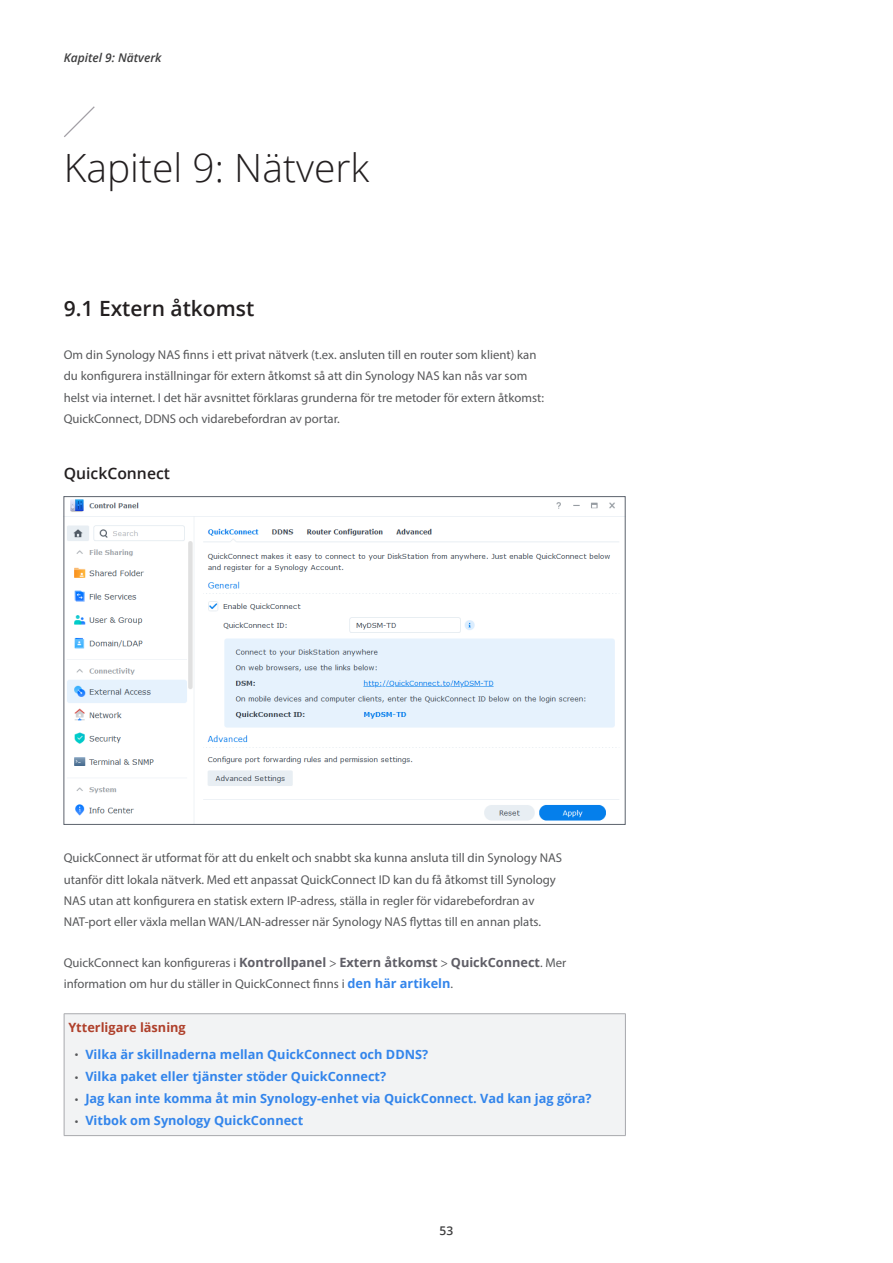
<style>
.page{position:relative;width:893px;height:1263px;background:#fff}
.page>*{position:absolute;margin:0;border:0;box-sizing:border-box;transform-origin:0 0}
.t1{font:300 39px "Open Sans";color:#231f20}
.t2{font:600 21px "Open Sans";color:#231f20}
.t3{font:600 15.75px "Open Sans";color:#231f20}
.Content{font:12.75px/21.3px "Myriad Pro";color:#57585a}
.t4{font:700 12.75px "Open Sans";color:#3385eb}
.Note-Header{font:700 12.75px "Open Sans";color:#af402b}
.t5{font:italic 600 12px "Open Sans";color:#3e3e3f}
.t6{font:600 12px "Open Sans";color:#3e3e3f}
.s1{font-family:"Open Sans";font-weight:700;color:#5f5e66}
.s2{font-family:"Open Sans";font-weight:700;color:#3385eb}
.s3{font-family:"Myriad Pro";font-weight:400;color:#57585a}
</style>
<div class="page">
<img style="left:66px;top:499px;width:557px;height:322px">
<div style="left:64px;top:1014px;width:561px;height:121px;background:#f2f3f4"></div>
<hr style="left:64px;top:1013px;width:562px;height:1px;background:#a8a9ad">
<hr style="left:64px;top:1014px;width:1px;height:121px;background:#a8a9ad">
<hr style="left:625px;top:1014px;width:1px;height:121px;background:#a8a9ad">
<hr style="left:64px;top:1135px;width:562px;height:1px;background:#a8a9ad">
<svg style="left:64px;top:106px;width:31px;height:31px"></svg>
<p class="t5" style="left:64px;top:49px;width:99px">Kapitel 9: Nätverk</p>
<h1 class="t1" style="left:64px;top:141px;width:307px">Kapitel 9: Nätverk</h1>
<h2 class="t2" style="left:64px;top:294px;width:192px">9.1 Extern åtkomst</h2>
<p class="Content" style="left:64px;top:344px;width:482px">Om din Synology NAS finns i ett privat nätverk (t.ex. ansluten till en router som klient) kan du konfigurera inställningar för extern åtkomst så att din Synology NAS kan nås var som helst via internet. I det här avsnittet förklaras grunderna för tre metoder för extern åtkomst:<br>QuickConnect, DDNS och vidarebefordran av portar.</p>
<h3 class="t3" style="left:64px;top:462px;width:108px">QuickConnect</h3>
<p class="Content" style="left:64px;top:847px;width:500px">QuickConnect är utformat för att du enkelt och snabbt ska kunna ansluta till din Synology NAS utanför ditt lokala nätverk. Med ett anpassat QuickConnect ID kan du få åtkomst till Synology NAS utan att konfigurera en statisk extern IP-adress, ställa in regler för vidarebefordran av NAT-port eller växla mellan WAN/LAN-adresser när Synology NAS flyttas till en annan plats.</p>
<p class="Content" style="left:64px;top:952px;width:504px">QuickConnect kan konfigureras i <span class="s1">Kontrollpanel</span> &gt; <span class="s1">Extern åtkomst</span> &gt; <span class="s1">QuickConnect</span>. Mer information om hur du ställer in QuickConnect finns i <span class="s2">den här artikeln</span>.</p>
<p class="Note-Header" style="left:68px;top:1018px;width:119px">Ytterligare läsning</p>
<p class="t4" style="left:75px;top:1045px;width:355px"><span class="s3">•</span> Vilka är skillnaderna mellan QuickConnect och DDNS?</p>
<p class="t4" style="left:75px;top:1067px;width:313px"><span class="s3">•</span> Vilka paket eller tjänster stöder QuickConnect?</p>
<p class="t4" style="left:75px;top:1089px;width:518px"><span class="s3">•</span> Jag kan inte komma åt min Synology-enhet via QuickConnect. Vad kan jag göra?</p>
<p class="t4" style="left:75px;top:1112px;width:230px"><span class="s3">•</span> Vitbok om Synology QuickConnect</p>
<p class="t6" style="left:440px;top:1223px;width:15px">53</p>
</div>
